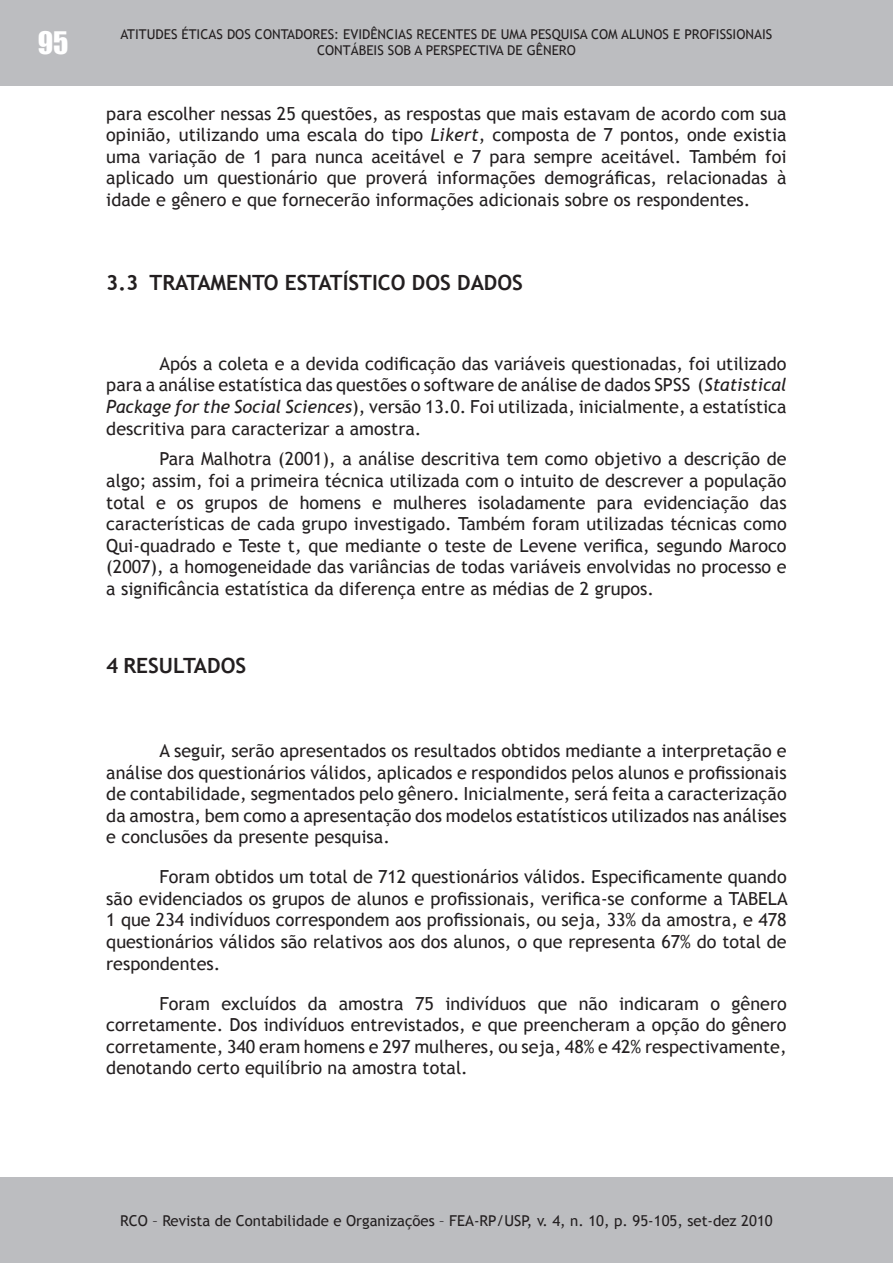
<style>
.page{position:relative;width:893px;height:1263px;background:#fff}
.page>*{position:absolute;margin:0;border:0;box-sizing:border-box;transform-origin:0 0}
.t1{font:28.5px "Impact";color:#fff}
.Heading_2{font:700 21px "Trebuchet MS";color:#231f20}
.Heading_1{font:700 21px "Trebuchet MS";color:#231f20}
.t2{font:18px/21.6px "Trebuchet MS";color:#231f20;text-align:justify}
.t3{font:15px "Trebuchet MS";color:#231f20}
.t4{font:13.5px "Trebuchet MS";color:#231f20}
.s1{font-style:italic}
</style>
<div class="page">
<div style="left:0;top:0;width:893px;height:85px;background:#bcbdc0"></div>
<div style="left:0;top:1178px;width:892px;height:85px;background:#bcbdc0"></div>
<p class="t4" style="left:121px;top:26px;width:653px">ATITUDES ÉTI CAS DOS CONTADORES: EVI DÊNCIAS RECENTES DE UMA PESQUI SA COM ALUNOS E PROFI SSI ONAI S</p>
<h1 class="t1" style="left:38px;top:21px;width:32px">95</h1>
<p class="t4" style="left:317px;top:42px;width:260px">CONTÁBEIS SOB A PERSPECTIVA DE GÊNERO</p>
<p class="t2" style="left:106px;top:103px;width:682px">para escolher nessas 25 questões, as respostas que mais estavam de acordo com sua opinião, utilizando uma escala do tipo <span class="s1">Likert</span>, composta de 7 pontos, onde existia uma variação de 1 para nunca aceitável e 7 para sempre aceitável. Também foi aplicado um questionário que proverá informações demográficas, relacionadas à idade e gênero e que fornecerão informações adicionais sobre os respondentes.</p>
<p class="Heading_2" style="left:106px;top:269px;width:70px">3.3 TRATAMENTO</p>
<p class="Heading_2" style="left:285px;top:269px;width:25px">ESTAT</p>
<p class="Heading_2" style="left:343px;top:269px;width:18px">ÍSTICO</p>
<p class="Heading_2" style="left:412px;top:269px;width:14px">DOS</p>
<p class="Heading_2" style="left:457px;top:269px;width:14px">DADOS</p>
<p class="t2" style="left:106px;top:353px;width:682px;text-indent:53px">Após a coleta e a devida codificação das variáveis questionadas, foi utilizado para a análise estatística das questões o software de análise de dados SPSS (<span class="s1">Statistical Package for the Social Sciences</span>), versão 13.0. Foi utilizada, inicialmente, a estatística descritiva para caracterizar a amostra.</p>
<p class="t2" style="left:106px;top:448px;width:682px;text-indent:53px">Para Malhotra (2001), a análise descritiva tem como objetivo a descrição de algo; assim, foi a primeira técnica utilizada com o intuito de descrever a população total e os grupos de homens e mulheres isoladamente para evidenciação das características de cada grupo investigado. Também foram utilizadas técnicas como Qui-quadrado e Teste t<span class="s1">,</span> que mediante o teste de Levene verifica, segundo Maroco (2007), a homogeneidade das variâncias de todas variáveis envolvidas no processo e a significância estatística da diferença entre as médias de 2 grupos.</p>
<p class="Heading_1" style="left:106px;top:653px;width:141px">4 RESULTADOS</p>
<p class="t2" style="left:106px;top:740px;width:682px;text-indent:53px">A seguir, serão apresentados os resultados obtidos mediante a interpretação e análise dos questionários válidos, aplicados e respondidos pelos alunos e profissionais de contabilidade, segmentados pelo gênero. I nicialmente, será feita a caracterização da amostra, bem como a apresentação dos modelos estatísticos utilizados nas análises e conclusões da presente pesquisa.</p>
<p class="t2" style="left:106px;top:866px;width:683px;text-indent:53px">Foram obtidos um total de 712 questionários válidos. Especificamente quando são evidenciados os grupos de alunos e profissionais, verifica-se conforme a TABELA 1 que 234 indivíduos correspondem aos profissionais, ou seja, 33% da amostra, e 478 questionários válidos são relativos aos dos alunos, o que representa 67% do total de respondentes.</p>
<p class="t2" style="left:106px;top:993px;width:682px;text-indent:53px">Foram excluídos da amostra 75 indivíduos que não indicaram o gênero corretamente. Dos indivíduos entrevistados, e que preencheram a opção do gênero corretamente, 340 eram homens e 297 mulheres, ou seja, 48% e 42% respectivamente, denotando certo equilíbrio na amostra total.</p>
<p class="t3" style="left:120px;top:1212px;width:654px">RCO – Revista de Contabilidade e Organizações – FEA-RP/USP, v. 4, n. 10, p. 95-105, set-dez 2010</p>
</div>
